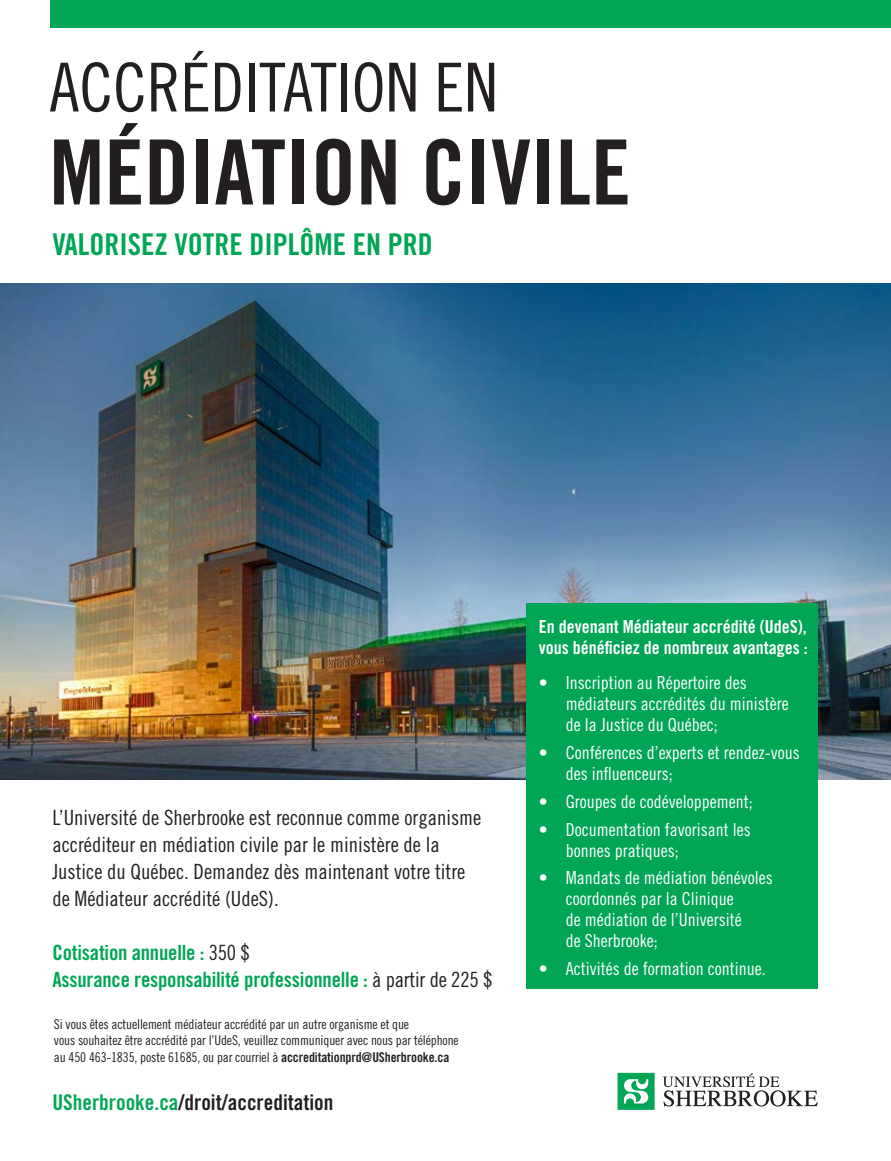
<style>
.page{position:relative;width:891px;height:1161px;background:#fff}
.page>*{position:absolute;margin:0;border:0;box-sizing:border-box;transform-origin:0 0}
.t1{font:90px "Trade Gothic Bold Cond Twenty";color:#231f20}
.t2{font:67.5px "Trade Gothic Cond Eighteen";color:#231f20}
.t3{font:30px "Trade Gothic Bold Cond Twenty";color:#00a656}
.t4{font:21.6px "Trade Gothic Bold Cond Twenty";color:#231f20}
.t5{font:21px/27px "Trade Gothic Cond Eighteen";color:#231f20}
.t6{font:21px/27px "Trade Gothic Bold Cond Twenty";letter-spacing:-.01em;color:#00a656}
.t7{font:18px/21px "Trade Gothic Cond Eighteen";color:#fff}
.t8{font:18px/21px "Trade Gothic Bold Cond Twenty";color:#fff}
.t9{font:13.5px/16.5px "Trade Gothic Cond Eighteen";letter-spacing:-.01em;color:#231f20}
.t10{font:13.5px "Trade Gothic Bold Cond Twenty";letter-spacing:-.01em;color:#231f20}
.s1{font-family:"Trade Gothic Cond Eighteen";color:#231f20}
.s2{font-family:"Trade Gothic Bold Cond Twenty"}
.s3{font-family:"Trade Gothic Cond Eighteen"}
.s4{color:#00a656}
</style>
<div class="page">
<div style="left:51px;top:0;width:840px;height:28px;background:#00a656"></div>
<img style="left:0;top:284px;width:891px;height:495px">
<svg style="left:663px;top:1073px;width:155px;height:33px"></svg>
<svg style="left:618px;top:1073px;width:37px;height:37px"></svg>
<div style="left:526px;top:603px;width:292px;height:385px;background:#00a656"></div>
<h2 class="t2" style="left:49px;top:47px;width:450px">ACCRÉDITATION EN</h2>
<h1 class="t1" style="left:49px;top:118px;width:583px">MÉDIATION CIVILE</h1>
<h3 class="t3" style="left:52px;top:226px;width:382px">VALORISEZ VOTRE DIPLÔME EN PRD</h3>
<p class="t5" style="left:52px;top:804px;width:430px">L’Université de Sherbrooke est reconnue comme organisme accréditeur en médiation civile par le ministère de la Justice du Québec. Demandez dès maintenant votre titre de Médiateur accrédité (UdeS).</p>
<p class="t6" style="left:52px;top:939px;width:442px">Cotisation annuelle : <span class="s1">350 $<br></span>Assurance responsabilité professionnelle : <span class="s1">à partir de 225 $</span></p>
<p class="t9" style="left:54px;top:1015px;width:406px">Si vous êtes actuellement médiateur accrédité par un autre organisme et que<br>vous souhaitez être accrédité par l’UdeS, veuillez communiquer avec nous par téléphone au 450 463-1835, poste 61685, ou par courriel à <span class="s2">accreditationprd@USherbrooke.ca</span></p>
<p class="t10" style="left:200px;top:1049px;width:247px"><span class="s3">ou par cour iel à</span> accreditationprd@USherbrooke.ca</p>
<p class="t4" style="left:52px;top:1089px;width:283px"><span class="s4">USherbrooke.ca</span>/droit/accreditation</p>
<p class="t8" style="left:539px;top:616px;width:270px">En devenant Médiateur accrédité (UdeS), vous bénéficiez de nombreux avantages :</p>
<p class="t7" style="left:566px;top:672px;width:224px;text-indent:-27px">• Inscription au Répertoire des médiateurs accrédités du ministère de la Justice du Québec;</p>
<p class="t7" style="left:566px;top:742px;width:235px;text-indent:-27px">• Conférences d’experts et rendez-vous des influenceurs;</p>
<p class="t7" style="left:539px;top:791px;width:215px">• Groupes de codéveloppement;</p>
<p class="t7" style="left:566px;top:819px;width:186px;text-indent:-27px">• Documentation favorisant les bonnes pratiques;</p>
<p class="t7" style="left:566px;top:867px;width:208px;text-indent:-27px">• Mandats de médiation bénévoles coordonnés par la Clinique<br>de médiation de l’Université<br>de Sherbrooke;</p>
<p class="t7" style="left:539px;top:958px;width:228px">• Activités de formation continue.</p>
</div>
